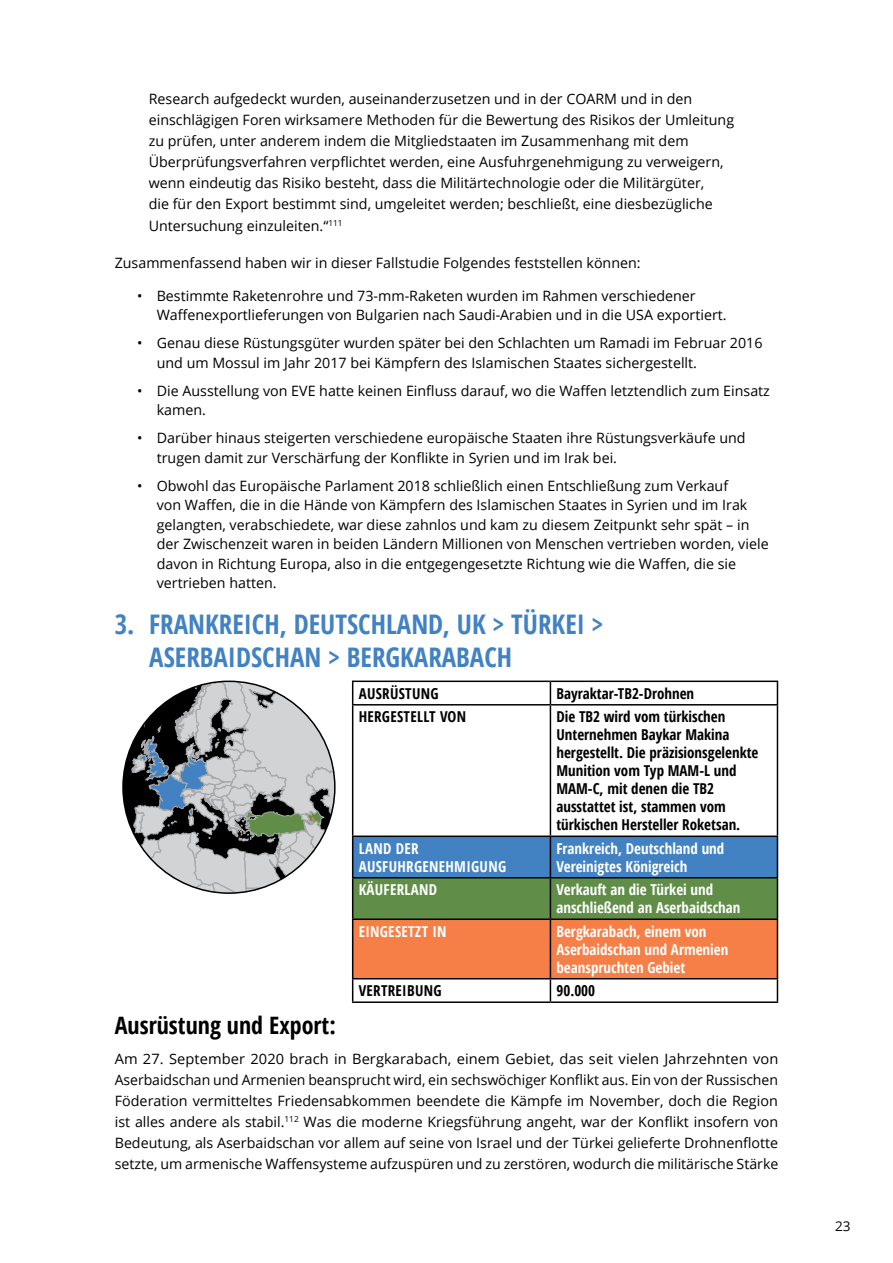
<style>
.page{position:relative;width:893px;height:1263px;background:#fff}
.page>*{position:absolute;margin:0;border:0;box-sizing:border-box;transform-origin:0 0}
.t1{font:700 condensed 27px/33px "Open Sans";color:#4282c3}
.t2{font:700 condensed 24px "Open Sans";color:#000}
.t3{font:700 condensed 15px/18px "Open Sans";color:#000}
.t4{font:700 condensed 15px/18px "Open Sans";color:#fff}
.t5{font:700 condensed 15px/18px "Open Sans";letter-spacing:.02em;color:#fff}
.t6{font:700 condensed 15px "Open Sans";letter-spacing:.02em;color:#000}
.t7{font:14.25px/21px "Open Sans";color:#000}
.t8{font:13.5px "Open Sans";color:#000}
</style>
<div class="page">
<svg style="left:123px;top:683px;width:210px;height:210px"></svg>
<hr style="left:352px;top:680px;width:198px;height:2px;background:#000">
<svg style="left:352px;top:682px;width:1px;height:22px"></svg>
<hr style="left:550px;top:680px;width:228px;height:2px;background:#000">
<svg style="left:550px;top:682px;width:1px;height:22px"></svg>
<svg style="left:777px;top:682px;width:1px;height:22px"></svg>
<hr style="left:352px;top:704px;width:198px;height:1px;background:#000">
<hr style="left:352px;top:705px;width:1px;height:130px;background:#000">
<hr style="left:550px;top:704px;width:228px;height:1px;background:#000">
<hr style="left:550px;top:705px;width:1px;height:130px;background:#000">
<hr style="left:777px;top:705px;width:1px;height:130px;background:#000">
<hr style="left:352px;top:835px;width:198px;height:2px;background:#000">
<hr style="left:550px;top:835px;width:228px;height:2px;background:#000">
<svg style="left:352px;top:836px;width:426px;height:165px;background:#9d8e79"></svg>
<hr style="left:352px;top:1001px;width:198px;height:2px;background:#000">
<hr style="left:550px;top:1001px;width:228px;height:2px;background:#000">
<p class="t7" style="left:149px;top:88px;width:587px">Research aufgedeckt wurden, auseinanderzusetzen und in der COARM und in den einschlägigen Foren wirksamere Methoden für die Bewertung des Risikos der Umleitung zu prüfen, unter anderem indem die Mitgliedstaaten im Zusammenhang mit dem Überprüfungsverfahren verpflichtet werden, eine Ausfuhrgenehmigung zu verweigern, wenn eindeutig das Risiko besteht, dass die Militärtechnologie oder die Militärgüter,<br>die für den Export bestimmt sind, umgeleitet werden; beschließt, eine diesbezügliche Untersuchung einzuleiten.“<sup>111</sup></p>
<p class="t7" style="left:115px;top:252px;width:527px">Zusammenfassend haben wir in dieser Fallstudie Folgendes feststellen können:</p>
<p class="t7" style="left:157px;top:285px;width:571px;line-height:19.5px;text-indent:-19px">• Bestimmte Raketenrohre und 73-mm-Raketen wurden im Rahmen verschiedener<br>Waffenexportlieferungen von Bulgarien nach Saudi-Arabien und in die USA exportiert.</p>
<p class="t7" style="left:157px;top:333px;width:607px;line-height:19.5px;text-indent:-19px">• Genau diese Rüstungsgüter wurden später bei den Schlachten um Ramadi im Februar 2016 und um Mossul im Jahr 2017 bei Kämpfern des Islamischen Staates sichergestellt.</p>
<p class="t7" style="left:157px;top:380px;width:615px;line-height:19.5px;text-indent:-19px">• Die Ausstellung von EVE hatte keinen Einfluss darauf, wo die Waffen letztendlich zum Einsatz kamen.</p>
<p class="t7" style="left:157px;top:428px;width:590px;line-height:19.5px;text-indent:-19px">• Darüber hinaus steigerten verschiedene europäische Staaten ihre Rüstungsverkäufe und trugen damit zur Verschärfung der Konflikte in Syrien und im Irak bei.</p>
<p class="t7" style="left:157px;top:475px;width:613px;line-height:19.5px;text-indent:-19px">• Obwohl das Europäische Parlament 2018 schließlich einen Entschließung zum Verkauf<br>von Waffen, die in die Hände von Kämpfern des Islamischen Staates in Syrien und im Irak gelangten, verabschiedete, war diese zahnlos und kam zu diesem Zeitpunkt sehr spät – in der Zwischenzeit waren in beiden Ländern Millionen von Menschen vertrieben worden, viele davon in Richtung Europa, also in die entgegengesetzte Richtung wie die Waffen, die sie vertrieben hatten.</p>
<h1 class="t1" style="left:149px;top:607px;width:456px;text-indent:-35px">3. FRANKREICH, DEUTSCHLAND, UK &gt; TÜRKEI &gt;<br>ASERBAIDSCHAN &gt; BERGKARABACH</h1>
<p class="t6" style="left:359px;top:683px;width:81px">AUSRÜSTUNG</p>
<p class="t3" style="left:556px;top:684px;width:139px">Bayraktar-TB2-Drohnen</p>
<p class="t6" style="left:359px;top:706px;width:109px">HERGESTELLT VON</p>
<p class="t3" style="left:556px;top:707px;width:204px">Die TB2 wird vom türkischen<br>Unternehmen Baykar Makina hergestellt. Die präzisionsgelenkte<br>Munition vom Typ MAM-L und<br>MAM-C, mit denen die TB2 ausstattet ist, stammen vom türkischen Hersteller Roketsan.</p>
<p class="t5" style="left:359px;top:839px;width:149px">LAND DER<br>AUSFUHRGENEHMIGUNG</p>
<p class="t4" style="left:556px;top:839px;width:169px">Frankreich, Deutschland und<br>Vereinigtes Königreich</p>
<p class="t5" style="left:359px;top:880px;width:80px">KÄUFERLAND</p>
<p class="t4" style="left:556px;top:880px;width:186px">Verkauft an die Türkei und anschließend an Aserbaidschan</p>
<p class="t5" style="left:359px;top:922px;width:89px">EINGESETZT IN</p>
<p class="t4" style="left:556px;top:922px;width:173px">Bergkarabach, einem von<br>Aserbaidschan und Armenien beanspruchten Gebiet</p>
<p class="t6" style="left:359px;top:980px;width:84px">VERTREIBUNG</p>
<p class="t3" style="left:556px;top:981px;width:40px">90.000</p>
<h2 class="t2" style="left:115px;top:1009px;width:223px">Ausrüstung und Export:</h2>
<p class="t7" style="left:115px;top:1048px;width:665px;text-align:justify">Am 27. September 2020 brach in Bergkarabach, einem Gebiet, das seit vielen Jahrzehnten von Aserbaidschan und Armenien beansprucht wird, ein sechswöchiger Konflikt aus. Ein von der Russischen Föderation vermitteltes Friedensabkommen beendete die Kämpfe im November, doch die Region ist alles andere als stabil.<sup>112</sup> Was die moderne Kriegsführung angeht, war der Konflikt insofern von Bedeutung, als Aserbaidschan vor allem auf seine von Israel und der Türkei gelieferte Drohnenflotte setzte, um armenische Waffensysteme aufzuspüren und zu zerstören, wodurch die militärische Stärke</p>
<p class="t8" style="left:835px;top:1217px;width:17px">23</p>
</div>
